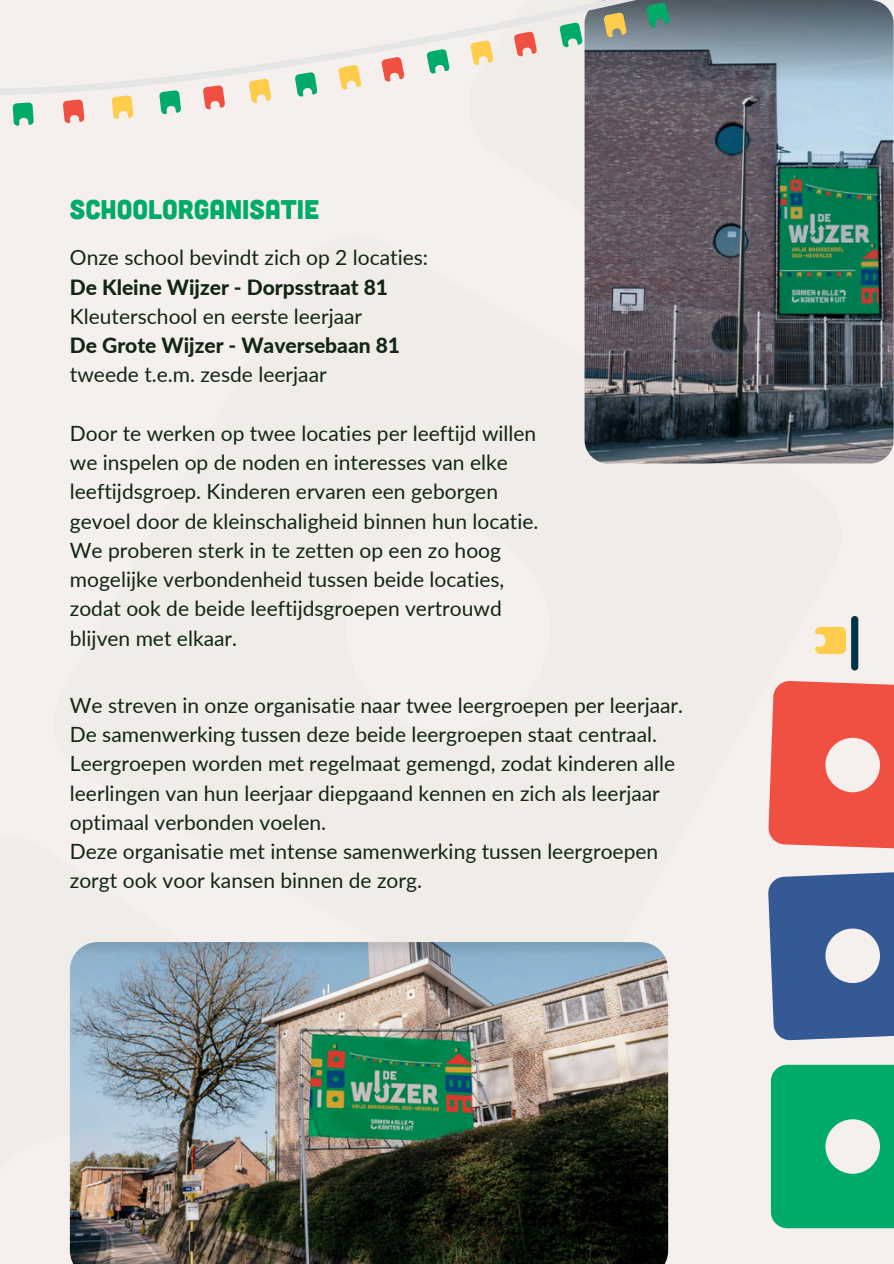
<style>
.page{position:relative;width:894px;height:1264px;background:#fff}
.page>*{position:absolute;margin:0;border:0;box-sizing:border-box;transform-origin:0 0}
.t1{font:27px "Cubano";color:#00aa69}
.t2{font:21px/29.2px "Lato";color:#112613}
.t3{font:800 21px "Lato";color:#112613}
</style>
<div class="page">
<div style="left:0;top:0;width:893px;height:1263px;background:#f5f0ed"></div>
<img style="left:584px;top:0;width:309px;height:463px;border-radius:23px">
<svg style="left:0;top:0;width:692px;height:128px"></svg>
<svg style="left:202px;top:84px;width:24px;height:27px"></svg>
<svg style="left:248px;top:78px;width:24px;height:26px"></svg>
<svg style="left:294px;top:71px;width:24px;height:26px"></svg>
<svg style="left:338px;top:64px;width:24px;height:26px"></svg>
<svg style="left:61px;top:98px;width:25px;height:27px"></svg>
<svg style="left:110px;top:94px;width:25px;height:27px"></svg>
<svg style="left:158px;top:89px;width:25px;height:27px"></svg>
<svg style="left:381px;top:56px;width:24px;height:26px"></svg>
<svg style="left:426px;top:48px;width:24px;height:26px"></svg>
<svg style="left:469px;top:40px;width:24px;height:26px"></svg>
<svg style="left:513px;top:31px;width:24px;height:26px"></svg>
<svg style="left:559px;top:22px;width:24px;height:26px"></svg>
<svg style="left:603px;top:12px;width:24px;height:26px"></svg>
<svg style="left:645px;top:2px;width:25px;height:26px"></svg>
<svg style="left:687px;top:0;width:5px;height:19px"></svg>
<svg style="left:10px;top:100px;width:26px;height:28px"></svg>
<svg style="left:770px;top:1064px;width:123px;height:164px;background:#20b37a"></svg>
<svg style="left:768px;top:872px;width:125px;height:168px"></svg>
<svg style="left:768px;top:681px;width:125px;height:168px"></svg>
<svg style="left:815px;top:616px;width:43px;height:54px"></svg>
<img style="left:70px;top:942px;width:598px;height:321px">
<p class="t1" style="left:70px;top:192px;width:250px">SCHOOLORGANISATIE</p>
<p class="t2" style="left:70px;top:242px;width:359px">Onze school bevindt zich op 2 locaties:</p>
<h1 class="t3" style="left:70px;top:274px;width:319px">De Kleine Wijzer - Dorpsstraat 81</h1>
<p class="t2" style="left:70px;top:301px;width:294px">Kleuterschool en eerste leerjaar</p>
<p class="t3" style="left:70px;top:332px;width:331px">De Grote Wijzer - Waversebaan 81</p>
<p class="t2" style="left:70px;top:359px;width:258px">tweede t.e.m. zesde leerjaar</p>
<p class="t2" style="left:70px;top:418px;width:470px">Door te werken op twee locaties per leeftijd willen we inspelen op de noden en interesses van elke leeftijdsgroep. Kinderen ervaren een geborgen gevoel door de kleinschaligheid binnen hun locatie.<br>We proberen sterk in te zetten op een zo hoog mogelijke verbondenheid tussen beide locaties, zodat ook de beide leeftijdsgroepen vertrouwd blijven met elkaar.</p>
<p class="t2" style="left:70px;top:690px;width:614px">We streven in onze organisatie naar twee leergroepen per leerjaar.<br>De samenwerking tussen deze beide leergroepen staat centraal.<br>Leergroepen worden met regelmaat gemengd, zodat kinderen alle leerlingen van hun leerjaar diepgaand kennen en zich als leerjaar optimaal verbonden voelen.</p>
<p class="t2" style="left:70px;top:836px;width:589px">Deze organisatie met intense samenwerking tussen leergroepen zorgt ook voor kansen binnen de zorg.</p>
</div>
